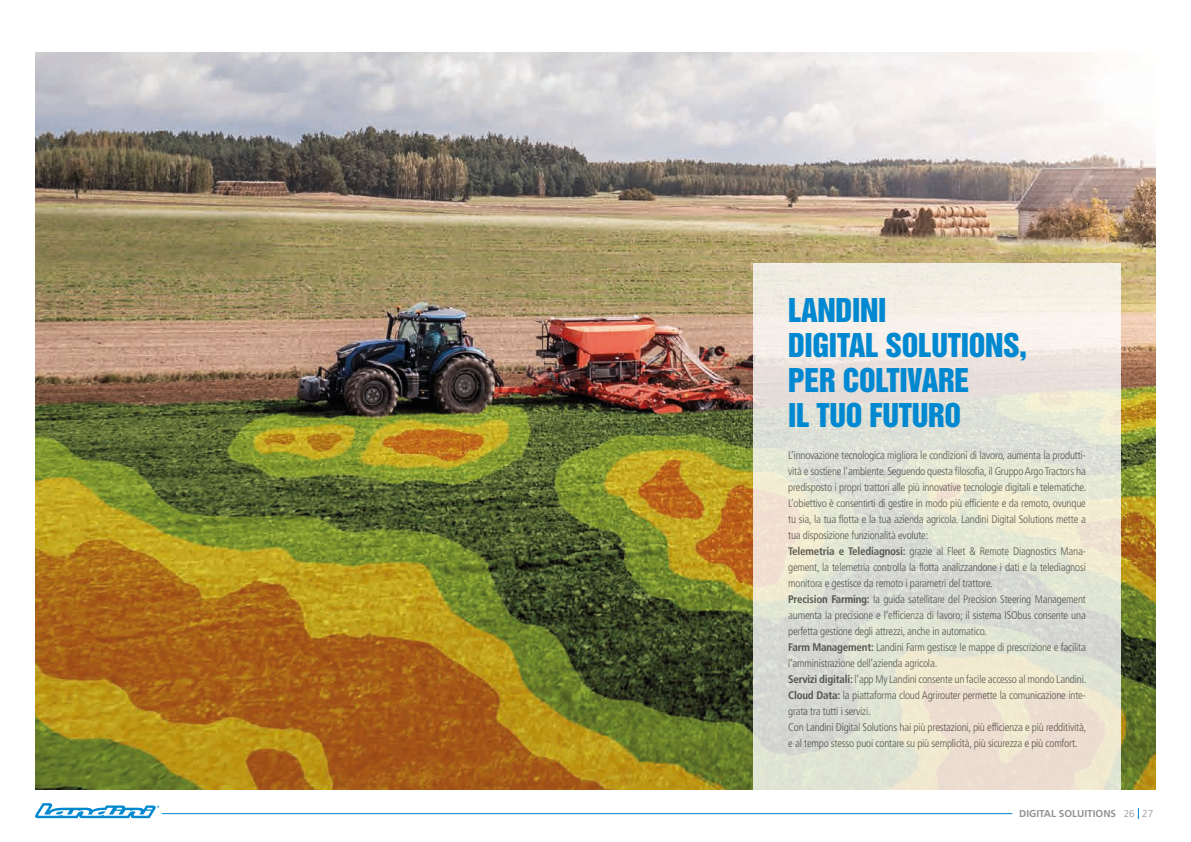
<style>
.page{position:relative;width:1191px;height:842px;background:#fff}
.page>*{position:absolute;margin:0;border:0;box-sizing:border-box;transform-origin:0 0}
.t1{font:30px/35px "Helvetica Inserat";letter-spacing:-.01em;color:#0088d0}
.t2{font:300 condensed 11px/16px "Frutiger LT Std";letter-spacing:-.02em;color:#646463}
.t3{font:700 10px "Frutiger LT Std";color:#939292}
.s1{font-weight:700}
.s2{font-weight:300}
</style>
<div class="page">
<svg style="left:35px;top:803px;width:124px;height:15px"></svg>
<img style="left:35px;top:53px;width:1121px;height:736px">
<svg style="left:753px;top:263px;width:367px;height:527px;background:#e6e4d7"></svg>
<hr style="left:162px;top:813px;width:850px;height:1px;background:#0088d0">
<h1 class="t1" style="left:788px;top:293px;width:240px">LANDINI<br>DIGITAL SOLUTIONS,<br>PER COLTIVARE<br>IL TUO FUTURO</h1>
<p class="t2" style="left:788px;top:447px;width:300px">L’innovazione tecnologica migliora le condizioni di lavoro, aumenta la produtti&shy;vità e sostiene l’ambiente. Seguendo questa filosofia, il Gruppo Argo Tractors ha predisposto i propri trattori alle più innovative tecnologie digitali e telematiche.<br>L’obiettivo è consentirti di gestire in modo più efficiente e da remoto, ovunque tu sia, la tua flotta e la tua azienda agricola. Landini Digital Solutions mette a tua disposizione funzionalità evolute:<br><span class="s1">Telemetria e Telediagnosi:</span> grazie al Fleet &amp; Remote Diagnostics Mana&shy;gement, la telemetria controlla la flotta analizzandone i dati e la telediagnosi monitora e gestisce da remoto i parametri del trattore.<br><span class="s1">Precision Farming:</span> la guida satellitare del Precision Steering Management aumenta la precisione e l’efficienza di lavoro; il sistema ISObus consente una perfetta gestione degli attrezzi, anche in automatico.<br><span class="s1">Farm Management:</span> Landini Farm gestisce le mappe di prescrizione e facilita l’amministrazione dell’azienda agricola.<br><span class="s1">Servizi digitali:</span> l’app My Landini consente un facile accesso al mondo Landini.<br><span class="s1">Cloud Data:</span> la piattaforma cloud Agrirouter permette la comunicazione inte&shy;grata tra tutti i servizi.<br>Con Landini Digital Solutions hai più prestazioni, più efficienza e più redditività, e al tempo stesso puoi contare su più semplicità, più sicurezza e più comfort.</p>
<p class="t3" style="left:1019px;top:807px;width:136px">DIGITAL SOLUITIONS <span class="s2">26 27</span></p>
</div>
